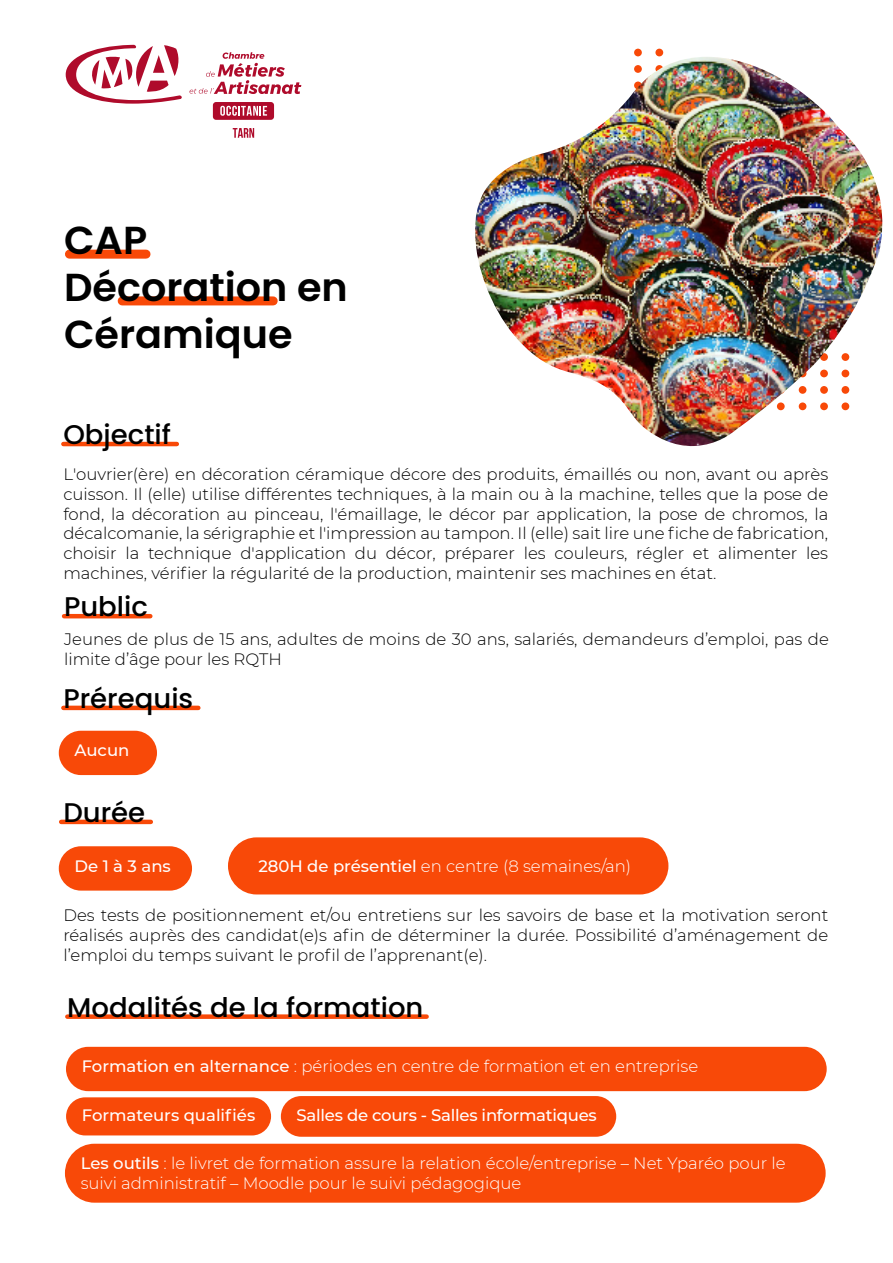
<style>
.page{position:relative;width:893px;height:1263px;background:#fff}
.page>*{position:absolute;margin:0;border:0;box-sizing:border-box;transform-origin:0 0}
.t1{font:600 39px/46.8px "Poppins";color:#000}
.t2{font:500 27px "Poppins";color:#000}
.t3{font:300 16.5px/19.8px "Montserrat";color:#000;text-align:justify}
.t4{font:300 16.5px/19.8px "Montserrat";color:#fff}
.t5{font:500 16.5px "Montserrat";letter-spacing:-.015em;color:#fff}
.s1{font-weight:500}
</style>
<div class="page">
<div style="left:655px;top:49px;width:8px;height:7px;background:#f84908;border-radius:50%"></div>
<div style="left:634px;top:49px;width:8px;height:7px;background:#f84908;border-radius:50%"></div>
<div style="left:122px;top:296px;width:151px;height:9px;background:#f84908"></div>
<div style="left:69px;top:250px;width:77px;height:9px;background:#f84908"></div>
<img style="left:475px;top:57px;width:408px;height:390px">
<svg style="left:66px;top:45px;width:116px;height:59px"></svg>
<div style="left:213px;top:102px;width:61px;height:18px;background:#af0b2b;border-radius:3px"></div>
<svg style="left:190px;top:52px;width:111px;height:42px"></svg>
<svg style="left:220px;top:106px;width:47px;height:10px"></svg>
<svg style="left:233px;top:128px;width:21px;height:10px"></svg>
<div style="left:59px;top:731px;width:98px;height:44px;background:#f84908;border-radius:22px"></div>
<div style="left:59px;top:846px;width:133px;height:45px;background:#f84908;border-radius:22px"></div>
<div style="left:228px;top:837px;width:440px;height:57px;background:#f84908;border-radius:29px"></div>
<div style="left:66px;top:1047px;width:761px;height:44px;background:#f84908;border-radius:22px"></div>
<hr style="left:63px;top:706px;width:135px;height:4px;background:#f84908">
<hr style="left:61px;top:820px;width:90px;height:4px;background:#f84908">
<hr style="left:63px;top:442px;width:114px;height:4px;background:#f84908">
<hr style="left:64px;top:614px;width:86px;height:4px;background:#f84908">
<div style="left:67px;top:1014px;width:360px;height:5px;background:#f84908"></div>
<div style="left:66px;top:1097px;width:205px;height:38px;background:#f84908;border-radius:19px"></div>
<div style="left:65px;top:1144px;width:761px;height:59px;background:#f84908;border-radius:29px"></div>
<div style="left:281px;top:1096px;width:335px;height:41px;background:#f84908;border-radius:20px"></div>
<h1 class="t1" style="left:64px;top:217px;width:285px">CAP<br>Décoration en<br>Céramique</h1>
<h2 class="t2" style="left:63px;top:419px;width:109px">Objectif</h2>
<p class="t3" style="left:63px;top:464px;width:766px">L'ouvrier(ère) en décoration céramique décore des produits, émaillés ou non, avant ou après cuisson. Il (elle) utilise différentes techniques, à la main ou à la machine, telles que la pose de fond, la décoration au pinceau, l'émaillage, le décor par application, la pose de chromos, la décalcomanie, la sérigraphie et l'impression au tampon. Il (elle) sait lire une fiche de fabrication, choisir la technique d'application du décor, préparer les couleurs, régler et alimenter les machines, vérifier la régularité de la production, maintenir ses machines en état.</p>
<h2 class="t2" style="left:64px;top:591px;width:85px">Public</h2>
<p class="t3" style="left:64px;top:629px;width:766px">Jeunes de plus de 15 ans, adultes de moins de 30 ans, salariés, demandeurs d’emploi, pas de limite d’âge pour les RQTH</p>
<h2 class="t2" style="left:63px;top:683px;width:131px">Prérequis</h2>
<p class="t5" style="left:75px;top:738px;width:56px">Aucun</p>
<h2 class="t2" style="left:63px;top:796px;width:83px">Durée</h2>
<p class="t5" style="left:75px;top:854px;width:98px">De 1 à 3 ans</p>
<p class="t4" style="left:258px;top:856px;width:374px"><span class="s1">280H de présentiel</span> en centre (8 semaines/an)</p>
<p class="t3" style="left:63px;top:905px;width:766px">Des tests de positionnement et/ou entretiens sur les savoirs de base et la motivation seront réalisés auprès des candidat(e)s afin de déterminer la durée. Possibilité d’aménagement de l’emploi du temps suivant le profil de l’apprenant(e).</p>
<h2 class="t2" style="left:67px;top:991px;width:358px">Modalités de la formation</h2>
<p class="t4" style="left:82px;top:1056px;width:618px"><span class="s1">Formation en alternance</span> : périodes en centre de formation et en entreprise</p>
<p class="t5" style="left:82px;top:1104px;width:175px">Formateurs qualifiés</p>
<p class="t4" style="left:81px;top:1153px;width:706px"><span class="s1">Les outils</span> : le livret de formation assure la relation école/entreprise – Net Yparéo pour le suivi administratif – Moodle pour le suivi pédagogique</p>
<p class="t5" style="left:297px;top:1104px;width:302px">Salles de cours - Salles informatiques</p>
</div>
